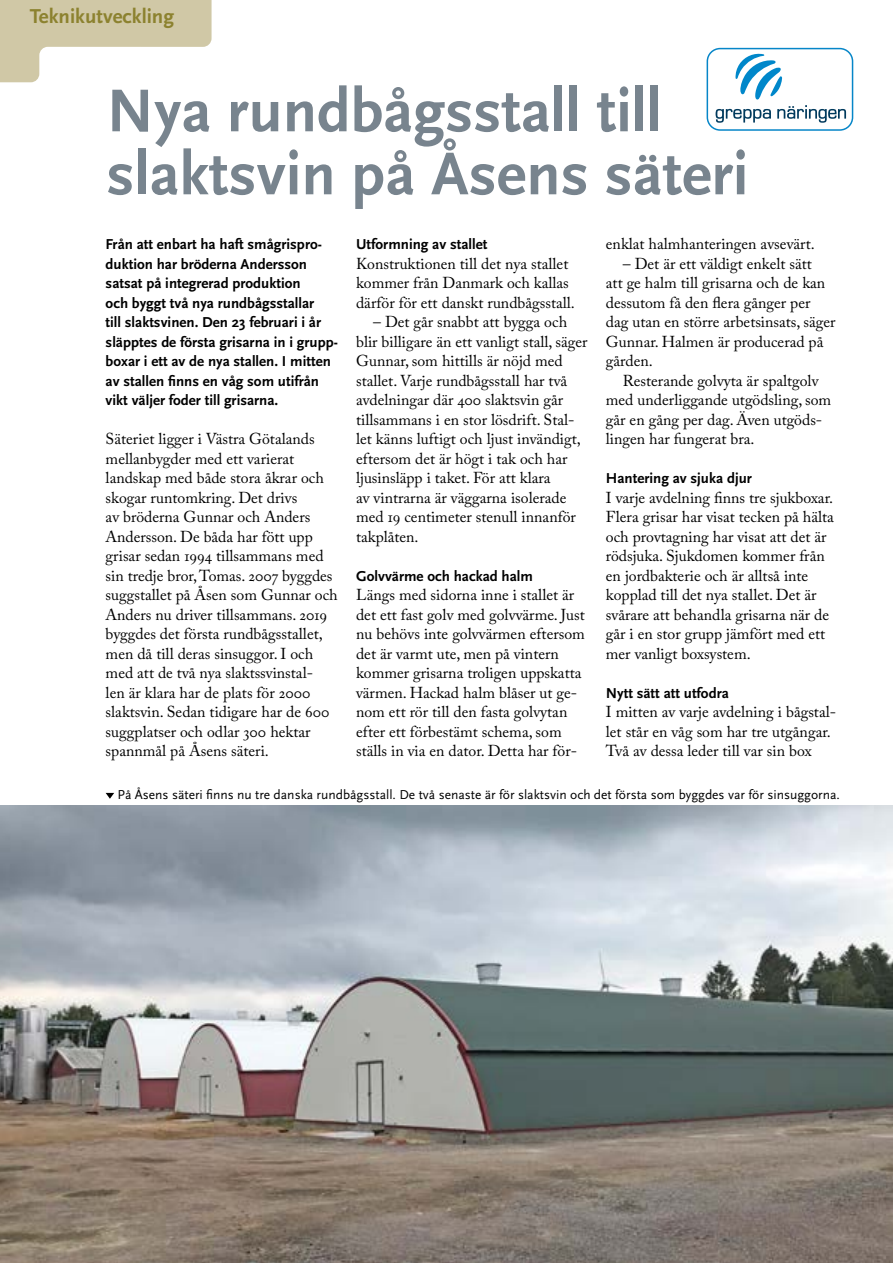
<style>
.page{position:relative;width:893px;height:1263px;background:#fff}
.page>*{position:absolute;margin:0;border:0;box-sizing:border-box;transform-origin:0 0}
.Rubrik_36pt{font:700 63px/63px "Scala Sans Pro";color:#78848e}
.t1{font:700 21px "Scala Sans Pro";color:#8c822f}
.Brödtext_utan_indrag{font:15.75px/19.5px "Adobe Caslon Pro";color:#000}
.Brödtext_med_indrag{font:15.75px/19.5px "Adobe Caslon Pro";color:#000}
.Ingress_i_smal_spalt{font:700 15px/19.5px "Scala Sans Pro";color:#000}
.Mellanrubrik{font:700 15px "Scala Sans Pro";color:#000}
.t2{font:13.5px "Scala Sans Pro";color:#000}
</style>
<div class="page">
<img style="left:0;top:806px;width:893px;height:457px">
<svg style="left:106px;top:793px;width:8px;height:6px"></svg>
<svg style="left:0;top:0;width:212px;height:82px"></svg>
<svg style="left:716px;top:54px;width:130px;height:69px"></svg>
<div style="left:707px;top:48px;width:146px;height:83px;border:2px solid #0686c8;border-radius:13px"></div>
<h2 class="t1" style="left:30px;top:4px;width:146px">Teknikutveckling</h2>
<h1 class="Rubrik_36pt" style="left:106px;top:79px;width:644px">Nya rundbågsstall till slaktsvin på Åsens säteri</h1>
<p class="Ingress_i_smal_spalt" style="left:106px;top:234px;width:234px">Från att enbart ha haft smågrispro&shy;duktion har bröderna Andersson satsat på integrerad produktion<br>och byggt två nya rundbågsstallar<br>till slaktsvinen. Den 23 februari i år släpptes de första grisarna in i grupp&shy;boxar i ett av de nya stallen. I mitten av stallen finns en våg som utifrån vikt väljer foder till grisarna.</p>
<p class="Brödtext_utan_indrag" style="left:106px;top:429px;width:234px">Säteriet ligger i Västra Götalands mellanbygder med ett varierat landskap med både stora åkrar och skogar runtomkring. Det drivs<br>av bröderna Gunnar och Anders Andersson. De båda har fött upp grisar sedan 1994 tillsammans med sin tredje bror, Tomas. 2007 byggdes suggstallet på Åsen som Gunnar och Anders nu driver tillsammans. 2019 byggdes det första rundbågsstallet, men då till deras sinsuggor. I och med att de två nya slaktssvinstal-<br>len är klara har de plats för 2000 slaktsvin. Sedan tidigare har de 600 suggplatser och odlar 300 hektar spannmål på Åsens säteri.</p>
<p class="Brödtext_utan_indrag" style="left:606px;top:234px;width:210px">enklat halmhanteringen avsevärt.</p>
<p class="Brödtext_med_indrag" style="left:606px;top:253px;width:231px;text-indent:17px">– Det är ett väldigt enkelt sätt<br>att ge halm till grisarna och de kan dessutom få den flera gånger per dag utan en större arbetsinsats, säger<br>Gunnar. Halmen är producerad på gården.</p>
<p class="Brödtext_med_indrag" style="left:606px;top:370px;width:227px;text-indent:17px">Resterande golvyta är spaltgolv med underliggande utgödsling, som går en gång per dag. Även utgöds&shy;lingen har fungerat bra.</p>
<h2 class="Mellanrubrik" style="left:606px;top:469px;width:147px">Hantering av sjuka djur</h2>
<p class="Brödtext_utan_indrag" style="left:606px;top:487px;width:230px">I varje avdelning finns tre sjukboxar.<br>Flera grisar har visat tecken på hälta och provtagning har visat att det är rödsjuka. Sjukdomen kommer från en jordbakterie och är alltså inte kopplad till det nya stallet. Det är svårare att behandla grisarna när de går i en stor grupp jämfört med ett mer vanligt boxsystem.</p>
<h2 class="Mellanrubrik" style="left:606px;top:684px;width:124px">Nytt sätt att utfodra</h2>
<p class="Brödtext_utan_indrag" style="left:606px;top:702px;width:232px">I mitten av varje avdelning i bågstal&shy;let står en våg som har tre utgångar.<br>Två av dessa leder till var sin box</p>
<p class="t2" style="left:118px;top:786px;width:724px">På Åsens säteri finns nu tre danska rundbågsstall. De två senaste är för slaktsvin och det första som byggdes var för sinsuggorna.</p>
<h2 class="Mellanrubrik" style="left:356px;top:235px;width:133px">Utformning av stallet</h2>
<p class="Brödtext_utan_indrag" style="left:356px;top:253px;width:220px">Konstruktionen till det nya stallet kommer från Danmark och kallas därför för ett danskt rundbågsstall.</p>
<p class="Brödtext_med_indrag" style="left:356px;top:312px;width:233px;text-indent:17px">– Det går snabbt att bygga och blir billigare än ett vanligt stall, säger Gunnar, som hittills är nöjd med stallet. Varje rundbågsstall har två avdelningar där 400 slaktsvin går tillsammans i en stor lösdrift. Stal&shy;let känns luftigt och ljust invändigt, eftersom det är högt i tak och har ljusinsläpp i taket. För att klara<br>av vintrarna är väggarna isolerade med 19 centimeter stenull innanför takplåten.</p>
<h2 class="Mellanrubrik" style="left:356px;top:567px;width:178px">Golvvärme och hackad halm</h2>
<p class="Brödtext_utan_indrag" style="left:356px;top:585px;width:230px">Längs med sidorna inne i stallet är det ett fast golv med golvvärme. Just nu behövs inte golvvärmen eftersom det är varmt ute, men på vintern kommer grisarna troligen uppskatta värmen. Hackad halm blåser ut ge&shy;nom ett rör till den fasta golvytan efter ett förbestämt schema, som ställs in via en dator. Detta har för-</p>
</div>
